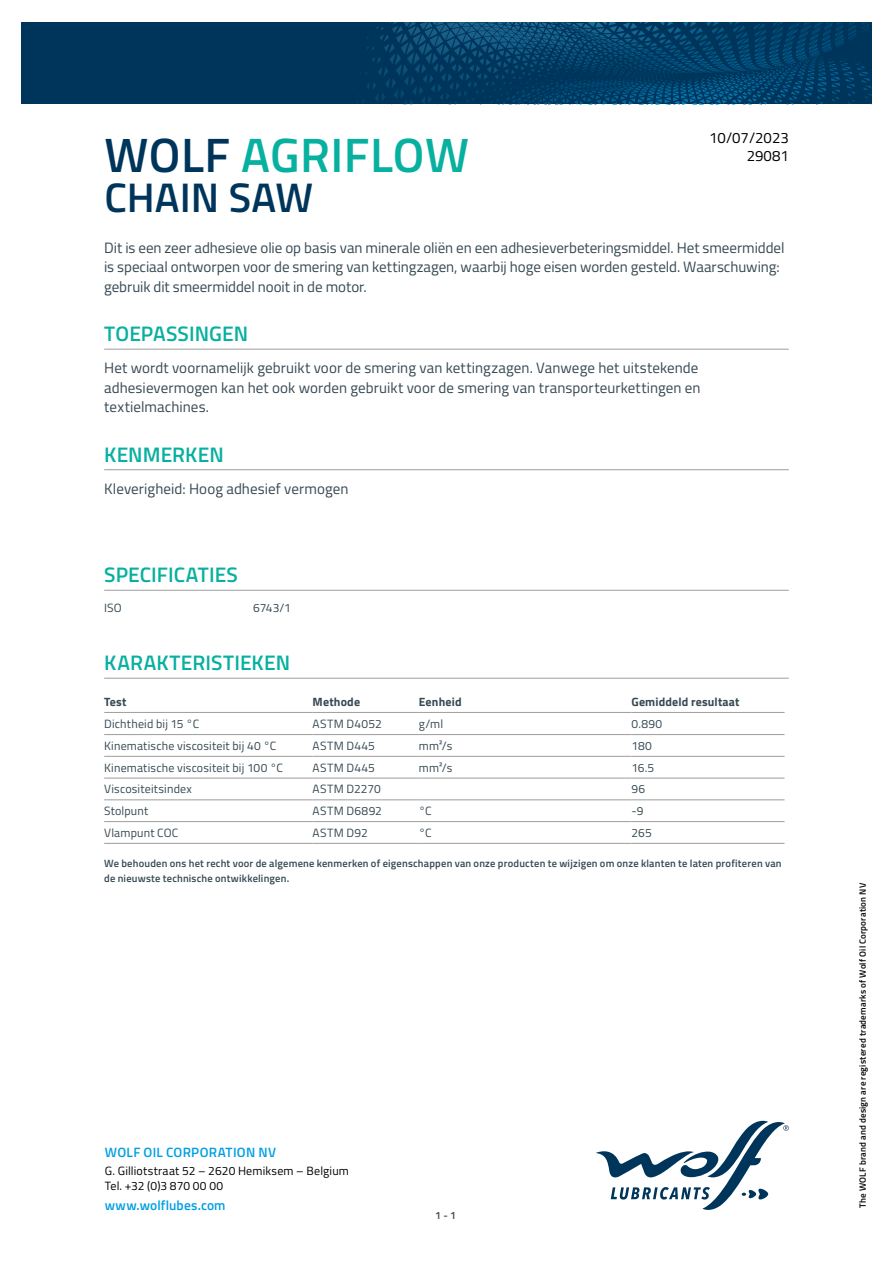
<style>
.page{position:relative;width:893px;height:1263px;background:#fff}
.page>*{position:absolute;margin:0;border:0;box-sizing:border-box;transform-origin:0 0}
.t1{font:600 48.3px "Titillium";letter-spacing:.01em;color:#08b0a0}
.t2{font:600 41.4px "Titillium";color:#00355b}
.t3{font:600 21px "Titillium";letter-spacing:.005em;color:#08b0a0}
.t4{font:15px/19.5px "Titillium";color:#364953}
.t5{font:15px/18px "Titillium";color:#000;text-align:right}
.t6{font:600 13.5px "Titillium";letter-spacing:.015em;color:#009fe3}
.t7{font:12px "Titillium";letter-spacing:.015em;color:#364953}
.t8{font:12px/14.4px "Titillium";letter-spacing:.015em;color:#000}
.t9{font:700 12px "Titillium";letter-spacing:.015em;color:#364953}
.t10{font:600 10.5px/15px "Titillium";letter-spacing:.02em;color:#364953}
.t11{font:600 9px "Titillium";letter-spacing:.025em;color:#000}
.s1{color:#00355b}
</style>
<div class="page">
<svg style="left:596px;top:1121px;width:193px;height:89px"></svg>
<svg style="left:21px;top:22px;width:851px;height:82px;background:#013b62"></svg>
<hr style="left:104px;top:349px;width:685px;height:1px;background:#9d9d9c">
<hr style="left:104px;top:469px;width:685px;height:1px;background:#9d9d9c">
<hr style="left:104px;top:590px;width:685px;height:1px;background:#9d9d9c">
<hr style="left:104px;top:678px;width:685px;height:1px;background:#9d9d9c">
<hr style="left:104px;top:712px;width:209px;height:1px;background:#9d9d9c">
<hr style="left:313px;top:712px;width:106px;height:1px;background:#9d9d9c">
<hr style="left:419px;top:712px;width:212px;height:1px;background:#9d9d9c">
<hr style="left:631px;top:712px;width:153px;height:1px;background:#9d9d9c">
<hr style="left:104px;top:734px;width:209px;height:1px;background:#9d9d9c">
<hr style="left:313px;top:734px;width:106px;height:1px;background:#9d9d9c">
<hr style="left:419px;top:734px;width:212px;height:1px;background:#9d9d9c">
<hr style="left:631px;top:734px;width:153px;height:1px;background:#9d9d9c">
<hr style="left:104px;top:756px;width:209px;height:1px;background:#9d9d9c">
<hr style="left:313px;top:756px;width:106px;height:1px;background:#9d9d9c">
<hr style="left:419px;top:756px;width:212px;height:1px;background:#9d9d9c">
<hr style="left:631px;top:756px;width:153px;height:1px;background:#9d9d9c">
<hr style="left:104px;top:778px;width:209px;height:1px;background:#9d9d9c">
<hr style="left:313px;top:778px;width:106px;height:1px;background:#9d9d9c">
<hr style="left:419px;top:778px;width:212px;height:1px;background:#9d9d9c">
<hr style="left:631px;top:778px;width:153px;height:1px;background:#9d9d9c">
<hr style="left:104px;top:799px;width:209px;height:1px;background:#9d9d9c">
<hr style="left:313px;top:799px;width:106px;height:1px;background:#9d9d9c">
<hr style="left:419px;top:799px;width:212px;height:1px;background:#9d9d9c">
<hr style="left:631px;top:799px;width:153px;height:1px;background:#9d9d9c">
<hr style="left:104px;top:821px;width:209px;height:1px;background:#9d9d9c">
<hr style="left:313px;top:821px;width:106px;height:1px;background:#9d9d9c">
<hr style="left:419px;top:821px;width:212px;height:1px;background:#9d9d9c">
<hr style="left:631px;top:821px;width:153px;height:1px;background:#9d9d9c">
<hr style="left:104px;top:843px;width:209px;height:1px;background:#9d9d9c">
<hr style="left:313px;top:843px;width:106px;height:1px;background:#9d9d9c">
<hr style="left:419px;top:843px;width:212px;height:1px;background:#9d9d9c">
<hr style="left:631px;top:843px;width:153px;height:1px;background:#9d9d9c">
<p class="t5" style="left:709px;top:128px;width:81px">10/07/2023<br>29081</p>
<h1 class="t1" style="left:104px;top:118px;width:366px"><span class="s1">WOLF</span> AGRIFLOW</h1>
<h2 class="t2" style="left:104px;top:166px;width:210px">CHAIN SAW</h2>
<p class="t4" style="left:104px;top:237px;width:682px">Dit is een zeer adhesieve olie op basis van minerale oliën en een adhesieverbeteringsmiddel. Het smeermiddel is speciaal ontworpen voor de smering van kettingzagen, waarbij hoge eisen worden gesteld. Waarschuwing: gebruik dit smeermiddel nooit in de motor.</p>
<h3 class="t3" style="left:104px;top:318px;width:145px">TOEPASSINGEN</h3>
<p class="t4" style="left:104px;top:358px;width:598px">Het wordt voornamelijk gebruikt voor de smering van kettingzagen. Vanwege het uitstekende adhesievermogen kan het ook worden gebruikt voor de smering van transporteurkettingen en textielmachines.</p>
<h3 class="t3" style="left:104px;top:438px;width:121px">KENMERKEN</h3>
<p class="t4" style="left:104px;top:478px;width:246px">Kleverigheid: Hoog adhesief vermogen</p>
<h3 class="t3" style="left:104px;top:559px;width:135px">SPECIFICATIES</h3>
<p class="t7" style="left:104px;top:599px;width:19px">ISO</p>
<p class="t7" style="left:253px;top:599px;width:39px">6743/1</p>
<h3 class="t3" style="left:104px;top:647px;width:187px">KARAKTERISTIEKEN</h3>
<p class="t9" style="left:104px;top:693px;width:24px">Test</p>
<p class="t9" style="left:313px;top:693px;width:49px">Methode</p>
<p class="t9" style="left:419px;top:693px;width:44px">Eenheid</p>
<p class="t9" style="left:631px;top:693px;width:110px">Gemiddeld resultaat</p>
<p class="t7" style="left:104px;top:715px;width:97px">Dichtheid bij 15 °C</p>
<p class="t7" style="left:313px;top:715px;width:71px">ASTM D4052</p>
<p class="t7" style="left:419px;top:715px;width:26px">g/ml</p>
<p class="t7" style="left:631px;top:715px;width:32px">0.890</p>
<p class="t7" style="left:104px;top:737px;width:174px">Kinematische viscositeit bij 40 °C</p>
<p class="t7" style="left:313px;top:737px;width:64px">ASTM D445</p>
<p class="t7" style="left:419px;top:737px;width:35px">mm²/s</p>
<p class="t7" style="left:631px;top:737px;width:22px">180</p>
<p class="t7" style="left:104px;top:759px;width:180px">Kinematische viscositeit bij 100 °C</p>
<p class="t7" style="left:313px;top:759px;width:64px">ASTM D445</p>
<p class="t7" style="left:419px;top:759px;width:35px">mm²/s</p>
<p class="t7" style="left:631px;top:759px;width:24px">16.5</p>
<p class="t7" style="left:104px;top:780px;width:89px">Viscositeitsindex</p>
<p class="t7" style="left:313px;top:780px;width:70px">ASTM D2270</p>
<p class="t7" style="left:631px;top:780px;width:15px">96</p>
<p class="t7" style="left:104px;top:802px;width:46px">Stolpunt</p>
<p class="t7" style="left:313px;top:802px;width:71px">ASTM D6892</p>
<p class="t7" style="left:419px;top:802px;width:14px">°C</p>
<p class="t7" style="left:631px;top:802px;width:14px">-9</p>
<p class="t7" style="left:104px;top:824px;width:76px">Vlampunt COC</p>
<p class="t7" style="left:313px;top:824px;width:57px">ASTM D92</p>
<p class="t7" style="left:419px;top:824px;width:14px">°C</p>
<p class="t7" style="left:631px;top:824px;width:22px">265</p>
<p class="t10" style="left:104px;top:855px;width:679px">We behouden ons het recht voor de algemene kenmerken of eigenschappen van onze producten te wijzigen om onze klanten te laten profiteren van de nieuwste technische ontwikkelingen.</p>
<p class="t6" style="left:105px;top:1142px;width:173px">WOLF OIL CORPORATION NV</p>
<p class="t8" style="left:105px;top:1163px;width:246px">G. Gilliotstraat 52 – 2620 Hemiksem – Belgium<br>Tel. +32 (0)3 870 00 00</p>
<p class="t6" style="left:105px;top:1195px;width:122px">www.wolflubes.com</p>
<p class="t10" style="left:435px;top:1207px;width:22px">1 - 1</p>
<p class="t11" style="left:856px;top:1208px;width:326px;rotate:-90deg">The WOLF brand and design are registered trademarks of Wolf Oil Corporation NV</p>
</div>
